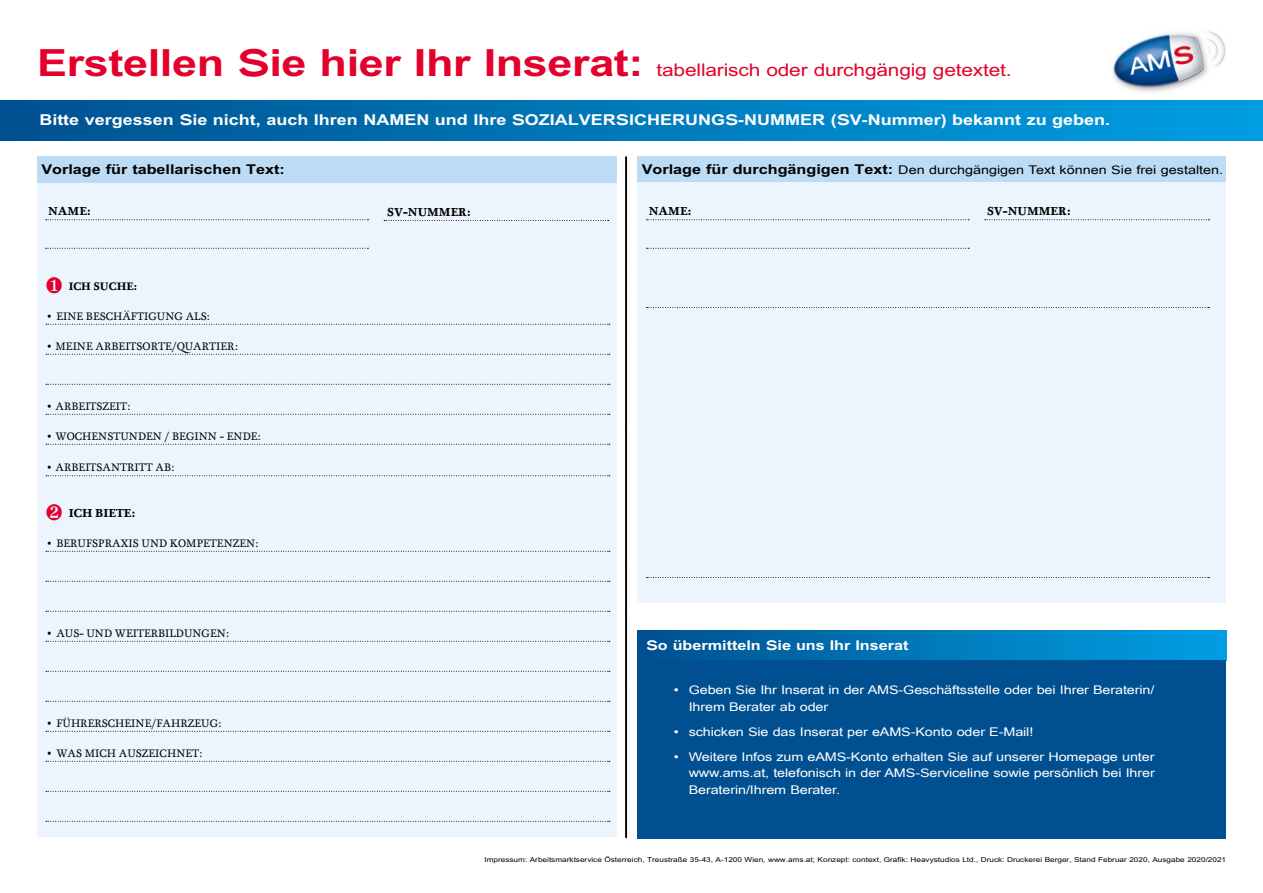
<style>
.page{position:relative;width:1263px;height:893px;background:#fff}
.page>*{position:absolute;margin:0;border:0;box-sizing:border-box;transform-origin:0 0}
.HL1{font:19.5px "AMS";letter-spacing:-.01em;color:#e4002c}
.TXT_hervor{font:700 15px "AMS";color:#fff}
.HL2{font:700 13.5px "AMS";color:#000}
.TXT_hervor-2{font:700 13.5px "AMS";color:#fff}
.txt_uebermittlung{font:12px/16.5px "Ams Euro";letter-spacing:-.01em;color:#fff}
.HL2-2{font:12px "Ams Euro";color:#000}
.txt_formular{font:700 12px "Foundry Wilson";color:#000;scale:.95 1}
.txt_formular-2{font:11.25px "Foundry Wilson";color:#000;scale:.95 1}
.txt_formular-3{font:700 11.25px "Foundry Wilson";color:#000;scale:.95 1}
.Impressum{font:7.65px "AMS";color:#000}
.s1{font-weight:700;font-size:37.5px}
.s2{font-family:"AMS";font-weight:700;font-size:13.5px}
.s3{color:#e4002c}
</style>
<div class="page">
<div style="left:0;top:101px;width:1263px;height:40px;background:linear-gradient(to right,#005291,#00a0e3)"></div>
<img style="left:1112px;top:31px;width:114px;height:61px">
<div style="left:37px;top:156px;width:579px;height:30px;background:#bcdcf5"></div>
<div style="left:37px;top:183px;width:579px;height:654px;background:#ecf5fd"></div>
<svg style="left:46px;top:324px;width:564px;height:1px"></svg>
<svg style="left:46px;top:354px;width:564px;height:1px"></svg>
<svg style="left:46px;top:384px;width:564px;height:1px"></svg>
<svg style="left:46px;top:414px;width:564px;height:1px"></svg>
<svg style="left:46px;top:444px;width:564px;height:1px"></svg>
<svg style="left:46px;top:475px;width:564px;height:1px"></svg>
<svg style="left:46px;top:551px;width:564px;height:1px"></svg>
<svg style="left:46px;top:581px;width:564px;height:1px"></svg>
<svg style="left:46px;top:611px;width:564px;height:1px"></svg>
<svg style="left:46px;top:641px;width:564px;height:1px"></svg>
<svg style="left:46px;top:671px;width:564px;height:1px"></svg>
<svg style="left:46px;top:701px;width:564px;height:1px"></svg>
<svg style="left:46px;top:731px;width:564px;height:1px"></svg>
<svg style="left:46px;top:761px;width:564px;height:1px"></svg>
<svg style="left:46px;top:791px;width:564px;height:1px"></svg>
<svg style="left:46px;top:821px;width:564px;height:1px"></svg>
<div style="left:637px;top:630px;width:589px;height:30px;background:linear-gradient(to right,#005190,#00a0e3)"></div>
<div style="left:637px;top:660px;width:589px;height:178px;background:#004f90"></div>
<svg style="left:625px;top:156px;width:2px;height:683px"></svg>
<div style="left:637px;top:156px;width:589px;height:30px;background:#bcdcf5"></div>
<div style="left:637px;top:182px;width:589px;height:421px;background:#ecf5fd"></div>
<svg style="left:646px;top:307px;width:563px;height:1px"></svg>
<svg style="left:646px;top:577px;width:563px;height:1px"></svg>
<svg style="left:646px;top:219px;width:323px;height:1px"></svg>
<svg style="left:646px;top:248px;width:323px;height:1px"></svg>
<svg style="left:46px;top:219px;width:322px;height:1px"></svg>
<svg style="left:46px;top:248px;width:322px;height:1px"></svg>
<svg style="left:985px;top:219px;width:224px;height:1px"></svg>
<svg style="left:384px;top:220px;width:225px;height:1px"></svg>
<h1 class="HL1" style="left:37px;top:60px;width:976px"><span class="s1">Erstellen Sie hier Ihr Inserat:</span> tabellarisch oder durchgängig getextet.</h1>
<p class="TXT_hervor" style="left:39px;top:112px;width:1072px">Bitte vergessen Sie nicht, auch Ihren NAMEN und Ihre SOZIALVERSICHERUNGS-NUMMER (SV-Nummer) bekannt zu geben.</p>
<p class="HL2" style="left:41px;top:161px;width:245px">Vorlage für tabellarischen Text:</p>
<p class="HL2-2" style="left:642px;top:163px;width:583px"><span class="s2">Vorlage für durchgängigen Text:</span> Den durchgängigen Text können Sie frei gestalten.</p>
<p class="txt_formular" style="left:48px;top:204px;width:47px">NAME:</p>
<p class="txt_formular" style="left:387px;top:205px;width:90px">SV-NUMMER:</p>
<p class="txt_formular" style="left:649px;top:204px;width:47px">NAME:</p>
<p class="txt_formular" style="left:987px;top:204px;width:90px">SV-NUMMER:</p>
<p class="txt_formular-3" style="left:46px;top:279px;width:98px"><span class="s3">❶</span> ICH SUCHE:</p>
<p class="txt_formular-2" style="left:46px;top:309px;width:175px">• EINE BESCHÄFTIGUNG ALS:</p>
<p class="txt_formular-2" style="left:46px;top:339px;width:204px">• MEINE ARBEITSORTE/QUARTIER:</p>
<p class="txt_formular-2" style="left:46px;top:399px;width:91px">• ARBEITSZEIT:</p>
<p class="txt_formular-2" style="left:46px;top:429px;width:228px">• WOCHENSTUNDEN / BEGINN - ENDE:</p>
<p class="txt_formular-2" style="left:46px;top:461px;width:138px">• ARBEITSANTRITT AB:</p>
<p class="txt_formular" style="left:46px;top:506px;width:96px"><span class="s3">❷</span> ICH BIETE:</p>
<p class="txt_formular-2" style="left:46px;top:536px;width:226px">• BERUFSPRAXIS UND KOMPETENZEN:</p>
<p class="txt_formular-2" style="left:46px;top:626px;width:195px">• AUS- UND WEITERBILDUNGEN:</p>
<p class="txt_formular-2" style="left:46px;top:716px;width:187px">• FÜHRERSCHEINE/FAHRZEUG:</p>
<p class="txt_formular-2" style="left:46px;top:746px;width:167px">• WAS MICH AUSZEICHNET:</p>
<p class="TXT_hervor-2" style="left:646px;top:638px;width:264px">So übermitteln Sie uns Ihr Inserat</p>
<p class="txt_uebermittlung" style="left:689px;top:682px;width:467px;text-indent:-15px">• Geben Sie Ihr Inserat in der AMS-Geschäftsstelle oder bei Ihrer Beraterin/<br>Ihrem Berater ab oder</p>
<p class="txt_uebermittlung" style="left:674px;top:723px;width:361px">• schicken Sie das Inserat per eAMS-Konto oder E-Mail!</p>
<p class="txt_uebermittlung" style="left:689px;top:748px;width:468px;text-align:justify;text-indent:-15px">• Weitere Infos zum eAMS-Konto erhalten Sie auf unserer Homepage unter www.ams.at, telefonisch in der AMS-Serviceline sowie persönlich bei Ihrer Beraterin/Ihrem Berater.</p>
<p class="Impressum" style="left:484px;top:856px;width:743px">Impressum: Arbeitsmarktservice Österreich, Treustraße 35-43, A-1200 Wien, www.ams.at; Konzept: context, Grafik: Heavystudios Ltd., Druck: Druckerei Berger, Stand Februar 2020, Ausgabe 2020/2021</p>
</div>
